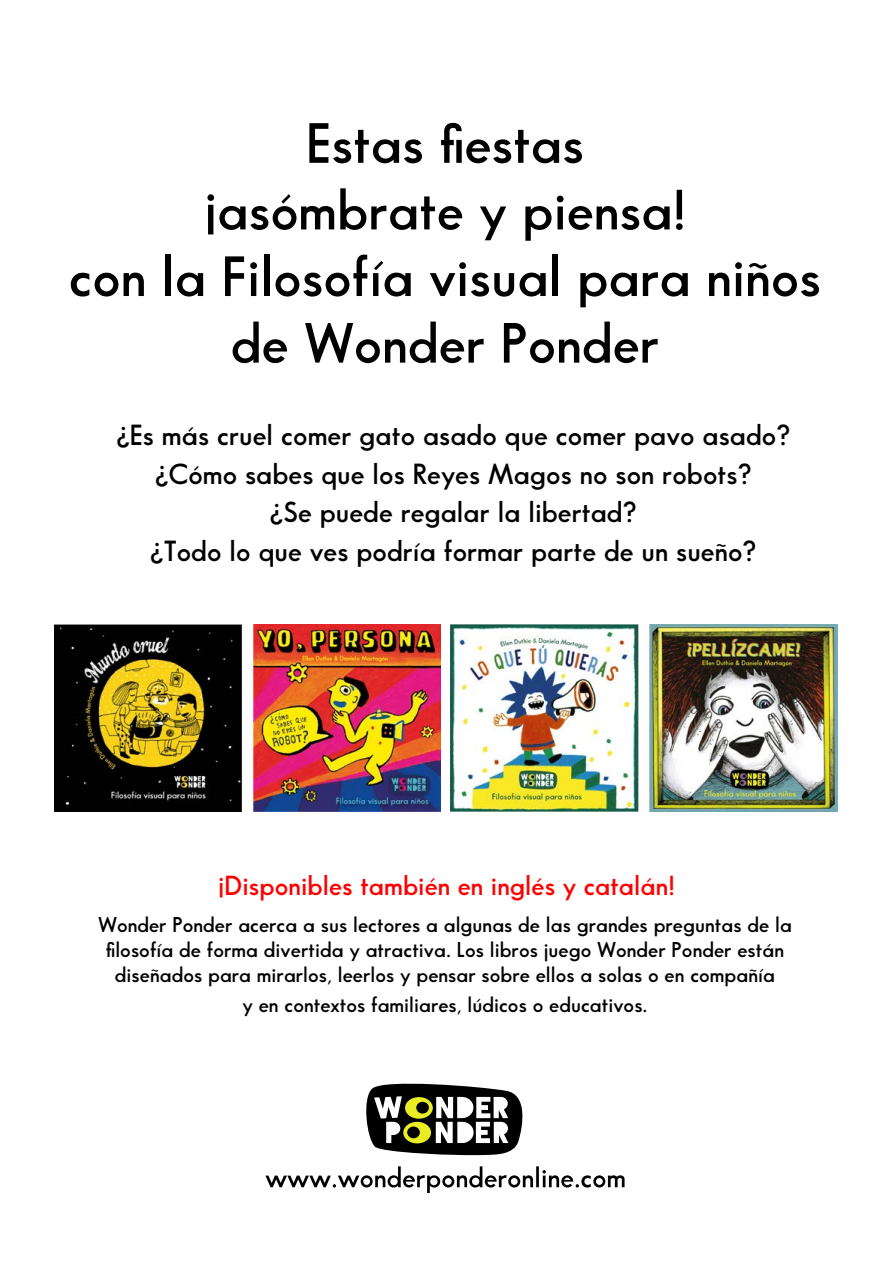
<style>
.page{position:relative;width:893px;height:1263px;background:#fff}
.page>*{position:absolute;margin:0;border:0;box-sizing:border-box;transform-origin:0 0}
.t1{font:600 55.5px/66.6px "Sans Serif FLF";color:#000;text-align:center}
.t2{font:600 28.5px/38.4px "Sans Serif FLF";color:#000;text-align:center}
.t3{font:600 27px "Sans Serif FLF";color:#f00}
.t4{font:600 21px/25.2px "Sans Serif FLF";color:#000;text-align:center}
</style>
<div class="page">
<svg style="left:265px;top:1166px;width:360px;height:27px"></svg>
<img style="left:54px;top:624px;width:386px;height:188px">
<img style="left:451px;top:624px;width:387px;height:188px">
<svg style="left:366px;top:1083px;width:157px;height:73px"></svg>
<div style="left:403px;top:1122px;width:28px;height:21px;background:#eaed23;border-radius:50%"></div>
<div style="left:407px;top:1126px;width:13px;height:12px;background:#000;border-radius:50%"></div>
<div style="left:405px;top:1097px;width:28px;height:22px;background:#eaed23;border-radius:50%"></div>
<div style="left:416px;top:1102px;width:13px;height:11px;background:#000;border-radius:50%"></div>
<h1 class="t1" style="left:69px;top:110px;width:754px">Estas fiestas<br>¡asómbrate y piensa!<br>con la Filosofía visual para niños de Wonder Ponder</h1>
<h2 class="t2" style="left:116px;top:416px;width:675px">¿Es más cruel comer gato asado que comer pavo asado? ¿Cómo sabes que los Reyes Magos no son robots?<br>¿Se puede regalar la libertad?<br>¿Todo lo que ves podría formar parte de un sueño?</h2>
<p class="t3" style="left:218px;top:870px;width:458px">¡Disponibles también en inglés y catalán!</p>
<p class="t4" style="left:98px;top:912px;width:695px">Wonder Ponder acerca a sus lectores a algunas de las grandes preguntas de la filosofía de forma divertida y atractiva. Los libros juego Wonder Ponder están diseñados para mirarlos, leerlos y pensar sobre ellos a solas o en compañía</p>
<p class="t4" style="left:242px;top:992px;width:407px">y en contextos familiares, lúdicos o educativos.</p>
</div>
